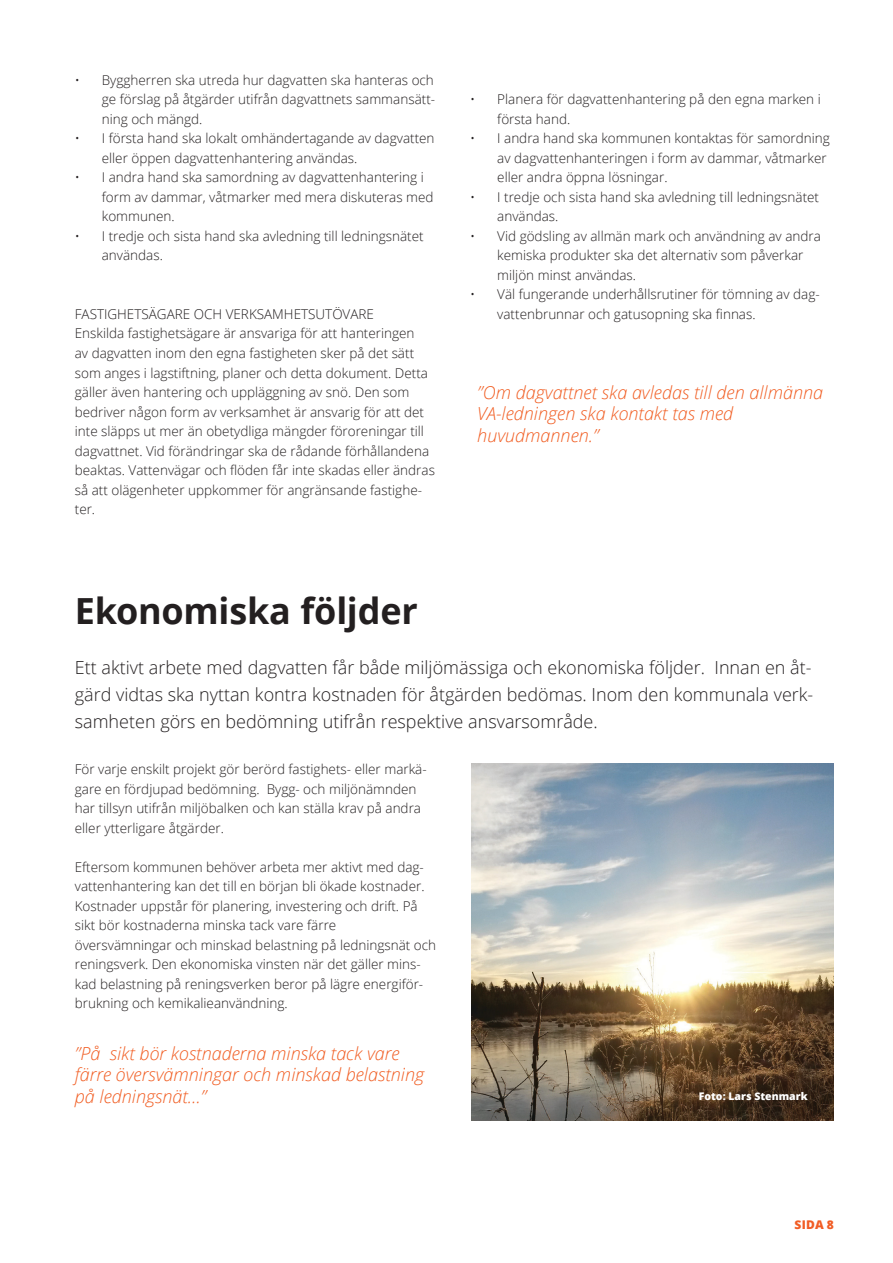
<style>
.page{position:relative;width:893px;height:1263px;background:#fff}
.page>*{position:absolute;margin:0;border:0;box-sizing:border-box;transform-origin:0 0}
.t1{font:700 36px "Open Sans";letter-spacing:-.005em;color:#231f20}
.t2{font:300 18px/27px "Open Sans";color:#231f20;text-align:justify}
.t3{font:italic 300 18px/21.6px "Open Sans";color:#f15d22}
.t4{font:300 13.5px/19.5px "Open Sans";color:#231f20}
.t5{font:800 12px "Open Sans";color:#f15d25}
.t6{font:800 10.5px "Open Sans";color:#fff}
</style>
<div class="page">
<img style="left:472px;top:764px;width:362px;height:356px">
<p class="t4" style="left:102px;top:70px;width:335px;text-align:justify;text-indent:-27px">• Byggherren ska utreda hur dagvatten ska hanteras och ge förslag på åtgärder utifrån dagvattnets sammansätt&shy;ning och mängd.</p>
<p class="t4" style="left:102px;top:128px;width:334px;text-indent:-27px">• I första hand ska lokalt omhändertagande av dagvatten eller öppen dagvattenhantering användas.</p>
<p class="t4" style="left:102px;top:167px;width:333px;text-indent:-27px">• I andra hand ska samordning av dagvattenhantering i form av dammar, våtmarker med mera diskuteras med kommunen.</p>
<p class="t4" style="left:102px;top:226px;width:323px;text-indent:-27px">• I tredje och sista hand ska avledning till ledningsnätet användas.</p>
<p class="t4" style="left:75px;top:304px;width:301px">FASTIGHETSÄGARE OCH VERKSAMHETSUTÖVARE</p>
<p class="t4" style="left:75px;top:323px;width:362px">Enskilda fastighetsägare är ansvariga för att hanteringen<br>av dagvatten inom den egna fastigheten sker på det sätt som anges i lagstiftning, planer och detta dokument. Detta gäller även hantering och uppläggning av snö. Den som bedriver någon form av verksamhet är ansvarig för att det inte släpps ut mer än obetydliga mängder föroreningar till dagvattnet. Vid förändringar ska de rådande förhållandena beaktas. Vattenvägar och flöden får inte skadas eller ändras så att olägenheter uppkommer för angränsande fastighe&shy;ter.</p>
<p class="t4" style="left:497px;top:89px;width:325px;text-indent:-27px">• Planera för dagvattenhantering på den egna marken i första hand.</p>
<p class="t4" style="left:497px;top:128px;width:334px;text-indent:-27px">• I andra hand ska kommunen kontaktas för samordning av dagvattenhanteringen i form av dammar, våtmarker eller andra öppna lösningar.</p>
<p class="t4" style="left:497px;top:187px;width:323px;text-indent:-27px">• I tredje och sista hand ska avledning till ledningsnätet användas.</p>
<p class="t4" style="left:497px;top:226px;width:325px;text-indent:-27px">• Vid gödsling av allmän mark och användning av andra kemiska produkter ska det alternativ som påverkar miljön minst användas.</p>
<p class="t4" style="left:497px;top:284px;width:324px;text-indent:-27px">• Väl fungerande underhållsrutiner för tömning av dag&shy;vattenbrunnar och gatusopning ska finnas.</p>
<p class="t3" style="left:477px;top:381px;width:347px">”Om dagvattnet ska avledas till den allmänna<br>VA-ledningen ska kontakt tas med huvudmannen.”</p>
<p class="t1" style="left:75px;top:585px;width:345px">Ekonomiska följder</p>
<p class="t2" style="left:75px;top:653px;width:740px">Ett aktivt arbete med dagvatten får både miljömässiga och ekonomiska följder. Innan en åt&shy;gärd vidtas ska nyttan kontra kostnaden för åtgärden bedömas. Inom den kommunala verk&shy;samheten görs en bedömning utifrån respektive ansvarsområde.</p>
<p class="t4" style="left:75px;top:759px;width:353px">För varje enskilt projekt gör berörd fastighets- eller markä&shy;gare en fördjupad bedömning. Bygg- och miljönämnden har tillsyn utifrån miljöbalken och kan ställa krav på andra eller ytterligare åtgärder.</p>
<p class="t4" style="left:75px;top:856px;width:351px">Eftersom kommunen behöver arbeta mer aktivt med dag&shy;vattenhantering kan det till en början bli ökade kostnader.<br>Kostnader uppstår för planering, investering och drift. På sikt bör kostnaderna minska tack vare färre</p>
<p class="t4" style="left:75px;top:934px;width:363px">översvämningar och minskad belastning på ledningsnät och reningsverk. Den ekonomiska vinsten när det gäller mins&shy;kad belastning på reningsverken beror på lägre energiför&shy;brukning och kemikalieanvändning.</p>
<p class="t3" style="left:75px;top:1042px;width:351px">”På sikt bör kostnaderna minska tack vare färre översvämningar och minskad belastning på ledningsnät...”</p>
<p class="t6" style="left:699px;top:1088px;width:110px">Foto: Lars Stenmark</p>
<p class="t5" style="left:794px;top:1215px;width:41px">SIDA 8</p>
</div>
